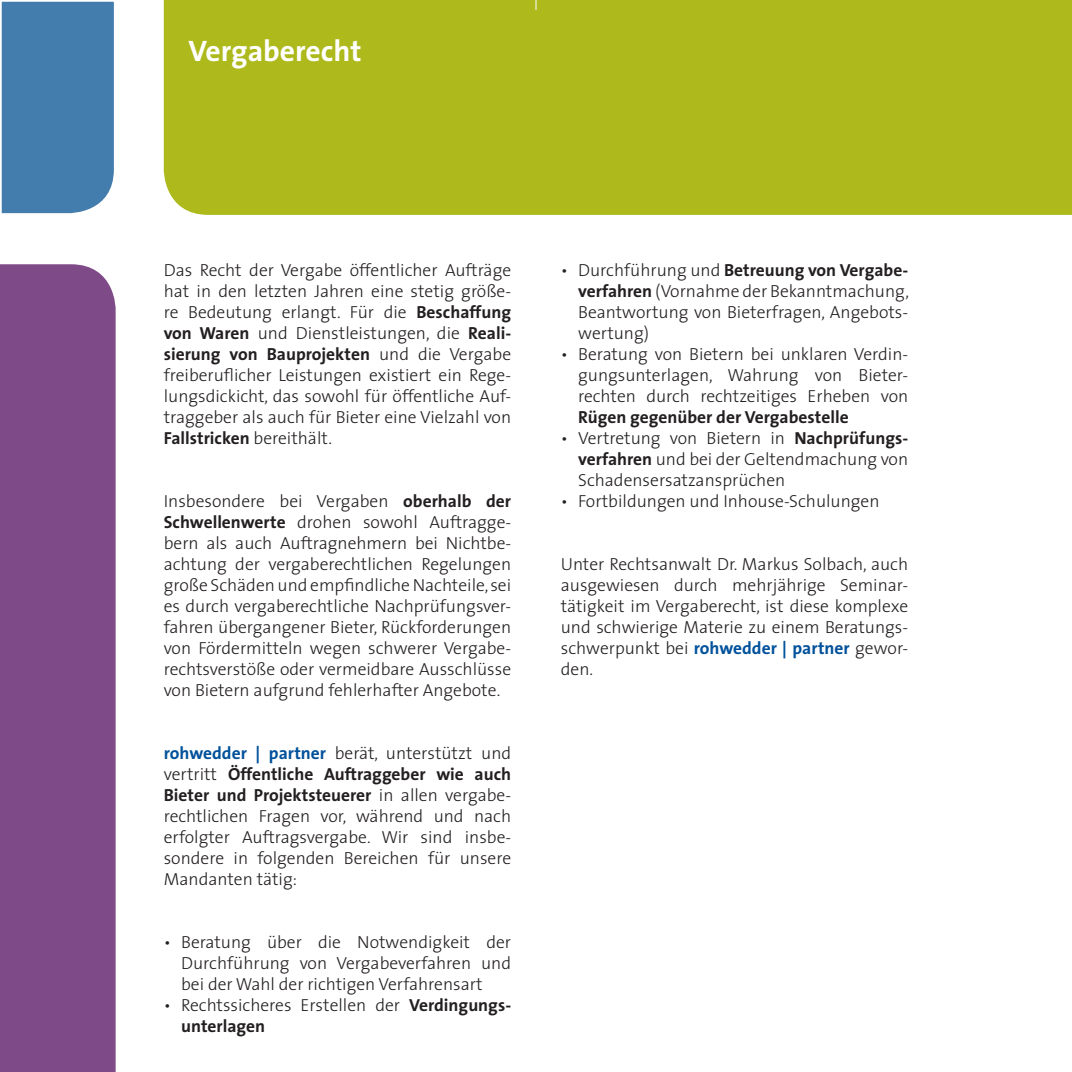
<style>
.page{position:relative;width:1072px;height:1072px;background:#fff}
.page>*{position:absolute;margin:0;border:0;box-sizing:border-box;transform-origin:0 0}
.t1{font:700 29.75px "The Sans";color:#fff}
.t2{font:300 17.5px/21px "The Sans";color:#231f20;text-align:justify}
.t3{font:700 17.5px "The Sans";color:#231f20}
.s1{font-weight:700}
.s2{font-weight:700;color:#01519b}
</style>
<div class="page">
<div style="left:1px;top:1px;width:113px;height:213px;background:#437dad"></div>
<div style="left:164px;top:0;width:907px;height:215px;background:#aeb91c"></div>
<div style="left:0;top:264px;width:116px;height:807px;background:#7f4a88"></div>
<h1 class="t1" style="left:189px;top:26px;width:174px">Vergaberecht</h1>
<p class="t2" style="left:164px;top:259px;width:349px">Das Recht der Vergabe öffentlicher Aufträge hat in den letzten Jahren eine stetig größe&shy;re Bedeutung erlangt. Für die <span class="s1">Beschaffung von Waren</span> und Dienstleistungen, die <span class="s1">Reali&shy;sierung von Bauprojekten</span> und die Vergabe freiberuflicher Leistungen existiert ein Rege&shy;lungsdickicht, das sowohl für öffentliche Auf&shy;traggeber als auch für Bieter eine Vielzahl von <span class="s1">Fallstricken</span> bereithält.</p>
<p class="t2" style="left:164px;top:490px;width:349px">Insbesondere bei Vergaben <span class="s1">oberhalb der Schwellenwerte</span> drohen sowohl Auftragge&shy;bern als auch Auftragnehmern bei Nichtbe&shy;achtung der vergaberechtlichen Regelungen große Schäden und empfindliche Nachteile, sei es durch vergaberechtliche Nachprüfungsver&shy;fahren übergangener Bieter, Rückforderungen von Fördermitteln wegen schwerer Vergabe&shy;rechtsverstöße oder vermeidbare Ausschlüsse von Bietern aufgrund fehlerhafter Angebote.</p>
<p class="t2" style="left:164px;top:742px;width:349px"><span class="s2">rohwedder | partner</span> berät, unterstützt und vertritt <span class="s1">Öffentliche Auftraggeber wie auch Bieter und Projektsteuerer</span> in allen vergabe&shy;rechtlichen Fragen vor, während und nach erfolgter Auftragsvergabe. Wir sind insbe&shy;sondere in folgenden Bereichen für unsere Mandanten tätig:</p>
<p class="t2" style="left:181px;top:931px;width:331px;text-indent:-17px">• Beratung über die Notwendigkeit der Durchführung von Vergabeverfahren und bei der Wahl der richtigen Verfahrensart</p>
<p class="t2" style="left:181px;top:994px;width:331px;text-indent:-17px">• Rechtssicheres Erstellen der <span class="s1">Verdingungs&shy;unterlagen</span></p>
<p class="t2" style="left:578px;top:259px;width:332px;text-indent:-17px">• Durchführung und <span class="s1">Betreuung von Vergabe&shy;verfahren</span> (Vornahme der Bekanntmachung, Beantwortung von Bieterfragen, Angebots&shy;wertung)</p>
<p class="t2" style="left:578px;top:343px;width:331px;text-indent:-17px">• Beratung von Bietern bei unklaren Verdin&shy;gungsunterlagen, Wahrung von Bieter&shy;rechten durch rechtzeitiges Erheben von</p>
<p class="t3" style="left:578px;top:402px;width:272px">Rügen gegenüber der Vergabestelle</p>
<p class="t2" style="left:578px;top:427px;width:331px;text-indent:-17px">• Vertretung von Bietern in <span class="s1">Nachprüfungs&shy;verfahren</span> und bei der Geltendmachung von Schadensersatzansprüchen</p>
<p class="t2" style="left:561px;top:490px;width:320px">• Fortbildungen und Inhouse-Schulungen</p>
<p class="t2" style="left:561px;top:553px;width:349px">Unter Rechtsanwalt Dr. Markus Solbach, auch ausgewiesen durch mehrjährige Seminar&shy;tätigkeit im Vergaberecht, ist diese komplexe und schwierige Materie zu einem Beratungs&shy;schwerpunkt bei <span class="s2">rohwedder | partner</span> gewor&shy;den.</p>
</div>
